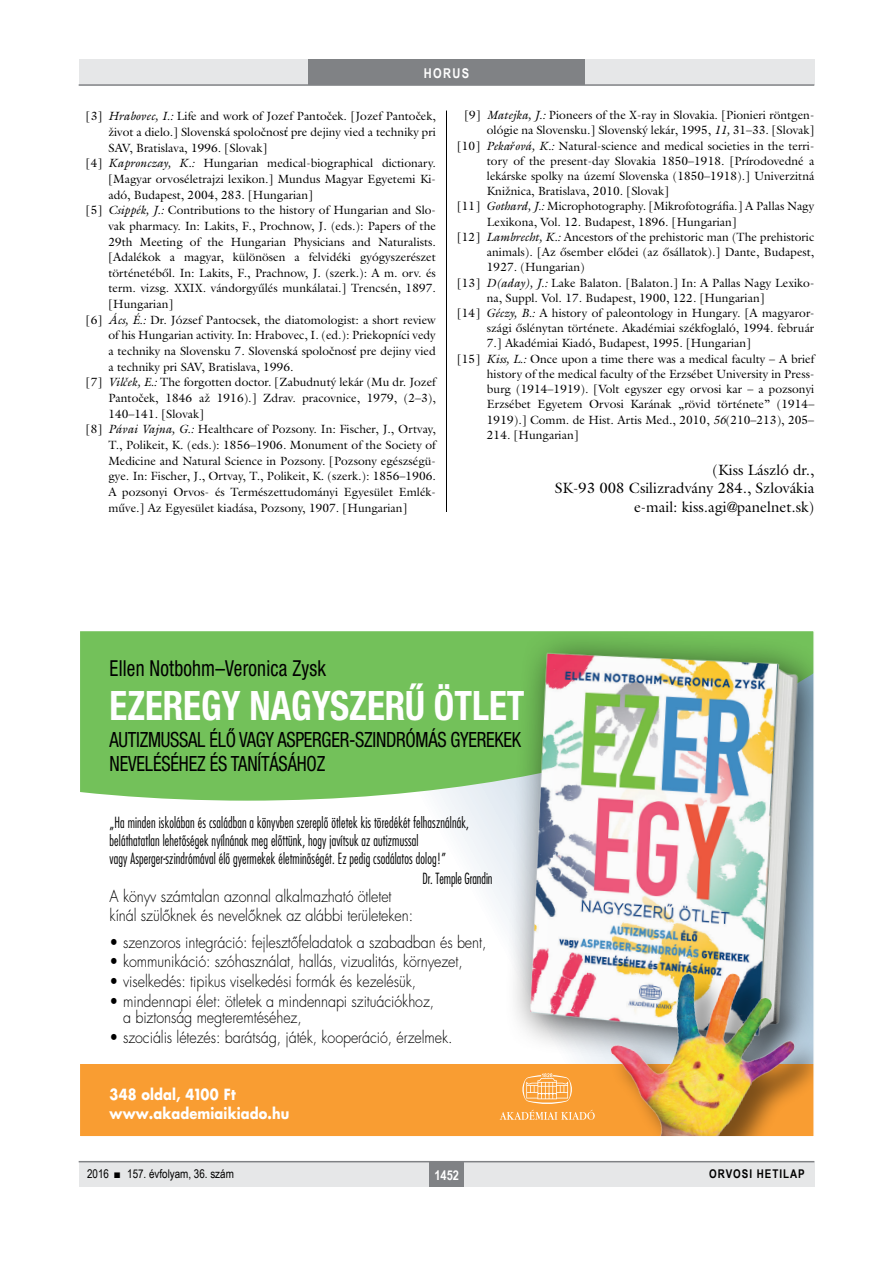
<style>
.page{position:relative;width:893px;height:1263px;background:#fff}
.page>*{position:absolute;margin:0;border:0;box-sizing:border-box;transform-origin:0 0}
.t1{font:40.65px "Helvetica Cond H Bold";color:#fff;scale:.91 1}
.t2{font:22.05px "Helvetica Cond H";letter-spacing:.01em;color:#000;scale:.87 1}
.t3{font:21px/24px "Helvetica Cond H";letter-spacing:-.015em;color:#000;scale:.88 1}
.t4{font:16.05px/18.3px "Futura Light H";letter-spacing:-.005em;color:#000;scale:.89 1}
.t5{font:15px/18px "Futura Condensed Light H";letter-spacing:.01em;color:#000;scale:.87 1}
.irodalom_szerzo{font:15px "Galliard Reg";color:#000}
.t6{font:15px/18.8px "Futura Bold H";letter-spacing:.01em;color:#fff;scale:.87 1}
.t7{font:700 13.5px "Arial Narrow";letter-spacing:.1em;color:#fff}
.t8{font:12px/15.6px "Galliard Reg";color:#000;text-align:justify}
.t9{font:12px "Arial Narrow";color:#000}
.t10{font:700 12px "Arial Narrow";letter-spacing:.08em;color:#000}
.t11{font:9px "Helvetica";color:#000}
.s1{font-style:italic}
.s2{font-family:"Garamond Premr Pro";font-size:13.5px}
.s3{font-family:"Garamond Premr Pro";font-style:italic;font-size:13.5px}
</style>
<div class="page">
<div style="left:79px;top:1161px;width:735px;height:25px;background:#e6e7e8"></div>
<hr style="left:79px;top:1161px;width:735px;height:1px;background:#808285">
<div style="left:430px;top:1161px;width:34px;height:25px;background:#808285"></div>
<div style="left:79px;top:60px;width:735px;height:25px;background:#e6e7e8"></div>
<div style="left:308px;top:60px;width:277px;height:25px;background:#808285"></div>
<hr style="left:79px;top:84px;width:735px;height:2px;background:#808285">
<hr style="left:446px;top:111px;width:1px;height:1026px;background:#000">
<div style="left:51px;top:512px;width:791px;height:625px;background:#fff"></div>
<svg style="left:140px;top:801px;width:364px;height:264px"></svg>
<div style="left:82px;top:633px;width:407px;height:168px;background:#73c15a"></div>
<div style="left:79px;top:1065px;width:735px;height:72px;background:#f99d32"></div>
<img style="left:489px;top:633px;width:323px;height:418px">
<svg style="left:500px;top:1073px;width:71px;height:47px"></svg>
<img style="left:571px;top:895px;width:241px;height:239px">
<p class="t7" style="left:424px;top:63px;width:47px">HORUS</p>
<p class="t8" style="left:108px;top:108px;width:329px;text-indent:-23px">[3] <span class="s1">Hrabovec, I.:</span> Life and work of Jozef Panto<span class="s2">č</span>ek. [Jozef Panto<span class="s2">č</span>ek, život a dielo.] Slovenská spolo<span class="s2">č</span>nos<span class="s2">ť</span> pre dejiny vied a techniky pri SAV, Bratislava, 1996. [Slovak]</p>
<p class="t8" style="left:108px;top:155px;width:329px;text-indent:-23px">[4] <span class="s1">Kapronczay, K.:</span> Hungarian medical-biographical dictionary. [Magyar orvoséletrajzi lexikon.] Mundus Magyar Egyetemi Ki&shy;adó, Budapest, 2004, 283. [Hungarian]</p>
<p class="t8" style="left:108px;top:202px;width:329px;text-indent:-23px">[5] <span class="s1">Csippék, J.:</span> Contributions to the history of Hungarian and Slo&shy;vak pharmacy. In: Lakits, F., Prochnow, J. (eds.): Papers of the 29th Meeting of the Hungarian Physicians and Naturalists. [Adalékok a magyar, különösen a felvidéki gyógyszerészet történetéből. In: Lakits, F., Prachnow, J. (szerk.): A m. orv. és term. vizsg. XXIX. vándorgyűlés munkálatai.] Trencsén, 1897. [Hungarian]</p>
<p class="t8" style="left:108px;top:312px;width:329px;text-indent:-23px">[6] <span class="s1">Ács, É.:</span> Dr. József Pantocsek, the diatomologist: a short review of his Hungarian activity. In: Hrabovec, I. (ed.): Priekopníci vedy a techniky na Slovensku 7. Slovenská spolo<span class="s2">č</span>nos<span class="s2">ť</span> pre dejiny vied a techniky pri SAV, Bratislava, 1996.</p>
<p class="t8" style="left:108px;top:374px;width:329px;text-indent:-23px">[7] <span class="s1">Vil</span><span class="s3">č</span><span class="s1">ek, E.:</span> The forgotten doctor. [Zabudnutý lekár (Mu dr. Jozef Panto<span class="s2">č</span>ek, 1846 až 1916).] Zdrav. pracovnice, 1979, (2–3), 140–141. [Slovak]</p>
<p class="t8" style="left:108px;top:421px;width:329px;text-align:left;text-indent:-23px">[8] <span class="s1">Pávai Vajna, G.:</span> Healthcare of Pozsony. In: Fischer, J., Ortvay, T., Polikeit, K. (eds.): 1856–1906. Monument of the Society of Medicine and Natural Science in Pozsony. [Pozsony egészségü&shy;gye. In: Fischer, J., Ortvay, T., Polikeit, K. (szerk.): 1856–1906.<br>A pozsonyi Orvos- és Természettudományi Egyesület Emlék&shy;műve.] Az Egyesület kiadása, Pozsony, 1907. [Hungarian]</p>
<p class="t8" style="left:464px;top:107px;width:351px;line-height:15.1px;text-align:right">[9] <span class="s1">Matejka, J.:</span> Pioneers of the X-ray in Slovakia. [Pionieri röntgen&shy;ológie na Slovensku.] Slovenský lekár, 1995, <span class="s1">11,</span> 31–33. [Slovak]</p>
<p class="t8" style="left:487px;top:138px;width:329px;line-height:15.1px;text-indent:-30px">[10] <span class="s1">Peka</span><span class="s3">ř</span><span class="s1">ová, K.:</span> Natural-science and medical societies in the terri&shy;tory of the present-day Slovakia 1850–1918. [Prírodovedné a lekárske spolky na území Slovenska (1850–1918).] Univerzitná Knižnica, Bratislava, 2010. [Slovak]</p>
<p class="t8" style="left:487px;top:199px;width:329px;line-height:15.1px;text-indent:-30px">[11] <span class="s1">Gothard, J.:</span> Microphotography. [Mikrofotográfia.] A Pallas Nagy<br>Lexikona, Vol. 12. Budapest, 1896. [Hungarian]</p>
<p class="t8" style="left:487px;top:229px;width:329px;line-height:15.1px;text-indent:-30px">[12] <span class="s1">Lambrecht, K.:</span> Ancestors of the prehistoric man (The prehistoric animals). [Az ősember elődei (az ősállatok).] Dante, Budapest, 1927. (Hungarian)</p>
<p class="t8" style="left:487px;top:275px;width:329px;line-height:15.1px;text-indent:-30px">[13] <span class="s1">D(aday), J.:</span> Lake Balaton. [Balaton.] In: A Pallas Nagy Lexiko&shy;na, Suppl. Vol. 17. Budapest, 1900, 122. [Hungarian]</p>
<p class="t8" style="left:487px;top:305px;width:329px;line-height:15.1px;text-indent:-30px">[14] <span class="s1">Géczy, B.:</span> A history of paleontology in Hungary. [A magyaror&shy;szági őslénytan története. Akadémiai székfoglaló, 1994. február 7.] Akadémiai Kiadó, Budapest, 1995. [Hungarian]</p>
<p class="t8" style="left:487px;top:351px;width:329px;line-height:15.1px;text-indent:-30px">[15] <span class="s1">Kiss, L.:</span> Once upon a time there was a medical faculty – A brief history of the medical faculty of the Erzsébet University in Press&shy;burg (1914–1919). [Volt egyszer egy orvosi kar – a pozsonyi Erzsébet Egyetem Orvosi Karának „rövid története” (1914– 1919).] Comm. de Hist. Artis Med., 2010, <span class="s1">56</span>(210–213), 205– 214. [Hungarian]</p>
<p class="irodalom_szerzo" style="left:713px;top:461px;width:103px">(Kiss László dr.,</p>
<p class="irodalom_szerzo" style="left:555px;top:479px;width:261px">SK-93 008 Csilizradvány 284., Szlovákia</p>
<p class="irodalom_szerzo" style="left:634px;top:497px;width:182px">e-mail: kiss.agi@panelnet.sk)</p>
<p class="t2" style="left:110px;top:656px;width:251px">ELLEN NOTBOHM–VERONICA ZYSK</p>
<p class="t1" style="left:110px;top:684px;width:457px">EZEREGY NAGYSZERÛ ÖTLET</p>
<p class="t3" style="left:110px;top:728px;width:469px">AUTIZMUSSAL ÉLÔ VAGY ASPERGER-SZINDRÓMÁS GYEREKEK<br>NEVELÉSÉHEZ ÉS TANÍTÁSÁHOZ</p>
<p class="t5" style="left:110px;top:813px;width:414px">„Ha minden iskolában és családban a könyvben szereplô ötletek kis töredékét felhasználnák, beláthatatlan lehetôségek nyílnának meg elôttünk, hogy javítsuk az autizmussal<br>vagy Asperger-szindrómával élô gyermekek életminôségét. Ez pedig csodálatos dolog!”</p>
<p class="t5" style="left:422px;top:869px;width:82px">Dr. Temple Grandin</p>
<p class="t4" style="left:110px;top:887px;width:342px">A könyv számtalan azonnal alkalmazható ötletet kínál szülôknek és nevelôknek az alábbi területeken:</p>
<p class="t4" style="left:110px;top:933px;width:425px">• szenzoros integráció: fejlesztôfeladatok a szabadban és bent,</p>
<p class="t4" style="left:110px;top:952px;width:398px">• kommunikáció: szóhasználat, hallás, vizualitás, környezet,</p>
<p class="t4" style="left:110px;top:972px;width:346px">• viselkedés: tipikus viselkedési formák és kezelésük,</p>
<p class="t4" style="left:123px;top:993px;width:351px;line-height:16px;text-indent:-14px">• mindennapi élet: ötletek a mindennapi szituációkhoz, a biztonság megteremtéséhez,</p>
<p class="t4" style="left:110px;top:1028px;width:387px">• szociális létezés: barátság, játék, kooperáció, érzelmek.</p>
<p class="t6" style="left:110px;top:1085px;width:208px">348 oldal, 4100 Ft www.akademiaikiado.hu</p>
<p class="t11" style="left:742px;top:1159px;width:67px">16/06/16 14:27</p>
<p class="t9" style="left:87px;top:1165px;width:148px">2016 ■ 157. évfolyam, 36. szám</p>
<p class="t7" style="left:434px;top:1165px;width:26px">1452</p>
<p class="t10" style="left:709px;top:1165px;width:97px">ORVOSI HETILAP</p>
</div>
